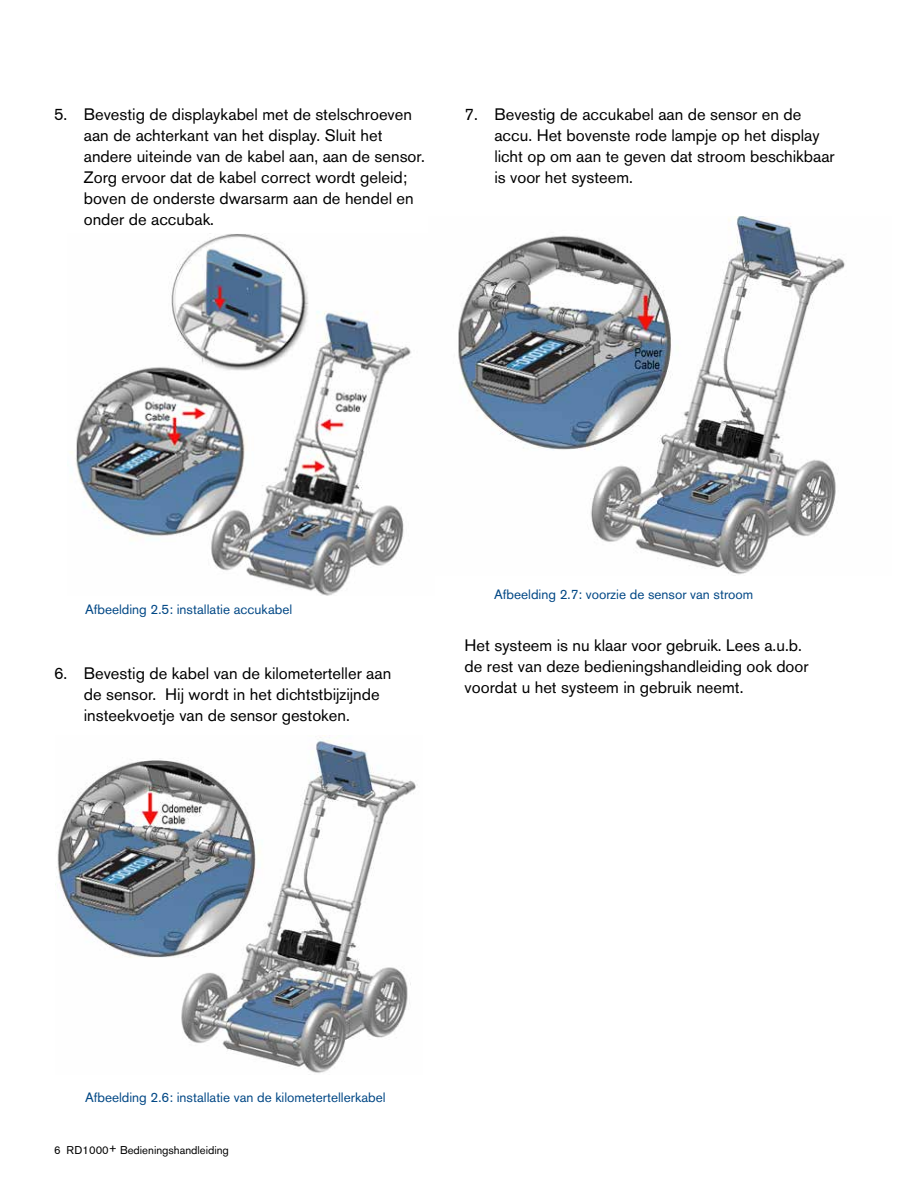
<style>
.page{position:relative;width:918px;height:1188px;background:#fff}
.page>*{position:absolute;margin:0;border:0;box-sizing:border-box;transform-origin:0 0}
.t1{font:16.5px/21px "Akzidenz Grotesk BE";color:#000}
.t2{font:13.5px "Akzidenz Grotesk BE";color:#004785}
.t3{font:11.25px "Akzidenz Grotesk BE";color:#000}
</style>
<div class="page">
<img style="left:70px;top:234px;width:342px;height:361px">
<img style="left:56px;top:735px;width:362px;height:338px">
<img style="left:458px;top:217px;width:387px;height:359px">
<p class="t1" style="left:84px;top:104px;width:343px;text-indent:-30px">5. Bevestig de displaykabel met de stelschroeven aan de achterkant van het display. Sluit het andere uiteinde van de kabel aan, aan de sensor.<br>Zorg ervoor dat de kabel correct wordt geleid; boven de onderste dwarsarm aan de hendel en onder de accubak.</p>
<p class="t1" style="left:494px;top:104px;width:342px;text-indent:-30px">7. Bevestig de accukabel aan de sensor en de accu. Het bovenste rode lampje op het display licht op om aan te geven dat stroom beschikbaar is voor het systeem.</p>
<p class="t2" style="left:85px;top:601px;width:209px">Afbeelding 2.5: installatie accukabel</p>
<p class="t1" style="left:84px;top:662px;width:309px;text-indent:-30px">6. Bevestig de kabel van de kilometerteller aan de sensor. Hij wordt in het dichtstbijzijnde insteekvoetje van de sensor gestoken.</p>
<p class="t2" style="left:494px;top:587px;width:261px">Afbeelding 2.7: voorzie de sensor van stroom</p>
<p class="t1" style="left:465px;top:635px;width:346px">Het systeem is nu klaar voor gebruik. Lees a.u.b. de rest van deze bedieningshandleiding ook door voordat u het systeem in gebruik neemt.</p>
<p class="t2" style="left:85px;top:1089px;width:302px">Afbeelding 2.6: installatie van de kilometertellerkabel</p>
<p class="t3" style="left:54px;top:1143px;width:176px">6 RD1000+ Bedieningshandleiding</p>
</div>
